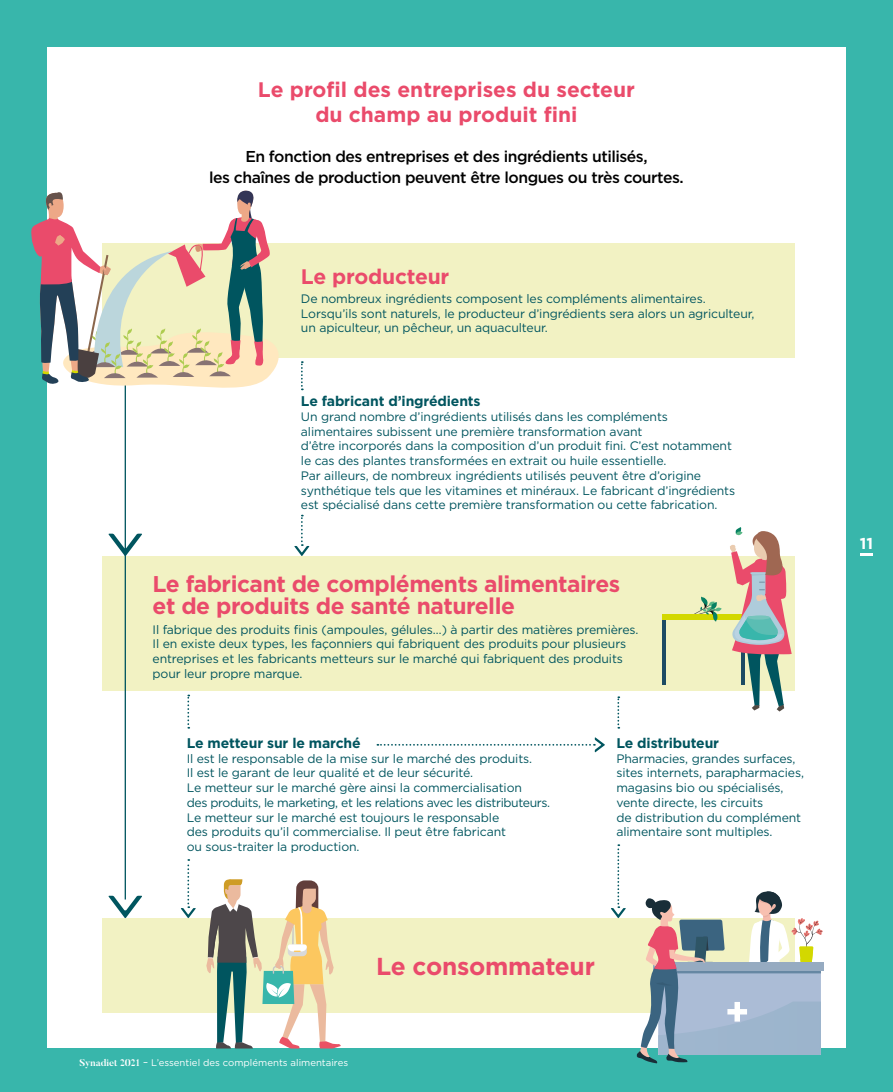
<style>
.page{position:relative;width:893px;height:1092px;background:#fff}
.page>*{position:absolute;margin:0;border:0;box-sizing:border-box;transform-origin:0 0}
.t1{font:700 24.5px "Gotham";letter-spacing:-.01em;color:#ea4b6b}
.t2{font:700 22.75px/22.8px "Gotham";letter-spacing:-.02em;color:#ea4b6b}
.t3{font:700 21px/24.5px "Gotham";color:#ea4b6b;text-align:center}
.t4{font:500 15.75px/21px "Gotham";letter-spacing:-.03em;color:#000;text-align:center}
.t5{font:700 15.75px "Gotham";color:#fff}
.t6{font:700 14px "Gotham";letter-spacing:-.01em;color:#00555f}
.t7{font:12.25px/14.7px "Gotham";letter-spacing:-.01em;color:#00555f}
.t8{font:9.62px "Gotham";color:#fff}
.s1{font-family:"Butler";font-weight:700}
.s2{font-family:"Poppins"}
</style>
<div class="page">
<div style="left:10px;top:0;width:874px;height:46px;background:#38b6ab"></div>
<div style="left:0;top:0;width:46px;height:1091px;background:#38b6ab"></div>
<div style="left:847px;top:0;width:46px;height:1091px;background:#38b6ab"></div>
<div style="left:10px;top:1048px;width:864px;height:43px;background:#38b6ab"></div>
<svg style="left:301px;top:361px;width:2px;height:29px"></svg>
<div style="left:102px;top:918px;width:693px;height:94px;background:#f2f2c3"></div>
<svg style="left:377px;top:737px;width:228px;height:15px"></svg>
<svg style="left:294px;top:514px;width:15px;height:42px"></svg>
<svg style="left:109px;top:895px;width:33px;height:23px"></svg>
<svg style="left:109px;top:533px;width:33px;height:23px"></svg>
<div style="left:102px;top:556px;width:693px;height:134px;background:#f2f2c3"></div>
<hr style="left:125px;top:332px;width:1px;height:567px;background:#00555f">
<div style="left:102px;top:243px;width:693px;height:114px;background:#f2f2c3"></div>
<svg style="left:187px;top:694px;width:2px;height:34px"></svg>
<svg style="left:617px;top:696px;width:2px;height:32px"></svg>
<svg style="left:206px;top:879px;width:135px;height:169px"></svg>
<div style="left:653px;top:962px;width:171px;height:8px;background:#96abc1"></div>
<svg style="left:636px;top:891px;width:187px;height:172px"></svg>
<svg style="left:31px;top:189px;width:258px;height:209px"></svg>
<svg style="left:181px;top:859px;width:15px;height:59px"></svg>
<svg style="left:611px;top:844px;width:15px;height:74px"></svg>
<hr style="left:662px;top:614px;width:4px;height:71px;background:#1d4b64">
<div style="left:662px;top:614px;width:83px;height:6px;background:#d3d800"></div>
<svg style="left:694px;top:596px;width:28px;height:25px"></svg>
<svg style="left:730px;top:527px;width:62px;height:184px"></svg>
<svg style="left:861px;top:553px;width:12px;height:3px"></svg>
<h3 class="t3" style="left:258px;top:78px;width:379px">Le profil des entreprises du secteur du champ au produit fini</h3>
<p class="t4" style="left:209px;top:145px;width:476px">En fonction des entreprises et des ingrédients utilisés,<br>les chaînes de production peuvent être longues ou très courtes.</p>
<h3 class="t3" style="left:301px;top:264px;width:150px">Le producteur</h3>
<p class="t7" style="left:301px;top:291px;width:455px">De nombreux ingrédients composent les compléments alimentaires.<br>Lorsqu’ils sont naturels, le producteur d’ingrédients sera alors un agriculteur, un apiculteur, un pêcheur, un aquaculteur.</p>
<p class="t6" style="left:301px;top:392px;width:181px">Le fabricant d’ingrédients</p>
<p class="t7" style="left:301px;top:409px;width:436px">Un grand nombre d’ingrédients utilisés dans les compléments alimentaires subissent une première transformation avant<br>d’être incorporés dans la composition d’un produit fini. C’est notamment le cas des plantes transformées en extrait ou huile essentielle.<br>Par ailleurs, de nombreux ingrédients utilisés peuvent être d’origine synthétique tels que les vitamines et minéraux. Le fabricant d’ingrédients est spécialisé dans cette première transformation ou cette fabrication.</p>
<h2 class="t2" style="left:153px;top:572px;width:469px">Le fabricant de compléments alimentaires et de produits de santé naturelle</h2>
<p class="t7" style="left:153px;top:621px;width:488px">Il fabrique des produits finis (ampoules, gélules…) à partir des matières premières.<br>Il en existe deux types, les façonniers qui fabriquent des produits pour plusieurs entreprises et les fabricants metteurs sur le marché qui fabriquent des produits pour leur propre marque.</p>
<p class="t6" style="left:187px;top:733px;width:176px">Le metteur sur le marché</p>
<p class="t7" style="left:187px;top:750px;width:365px">Il est le responsable de la mise sur le marché des produits.<br>Il est le garant de leur qualité et de leur sécurité.<br>Le metteur sur le marché gère ainsi la commercialisation<br>des produits, le marketing, et les relations avec les distributeurs.<br>Le metteur sur le marché est toujours le responsable<br>des produits qu’il commercialise. Il peut être fabricant<br>ou sous-traiter la production.</p>
<p class="t6" style="left:616px;top:733px;width:104px">Le distributeur</p>
<p class="t7" style="left:616px;top:750px;width:189px">Pharmacies, grandes surfaces, sites internets, parapharmacies, magasins bio ou spécialisés, vente directe, les circuits<br>de distribution du complément alimentaire sont multiples.</p>
<h1 class="t1" style="left:376px;top:949px;width:220px">Le consommateur</h1>
<p class="t8" style="left:79px;top:1056px;width:270px"><span class="s1">Synadiet 2021</span> <span class="s2">-</span> L’essentiel des compléments alimentaires</p>
<p class="t5" style="left:860px;top:532px;width:15px">11</p>
</div>
